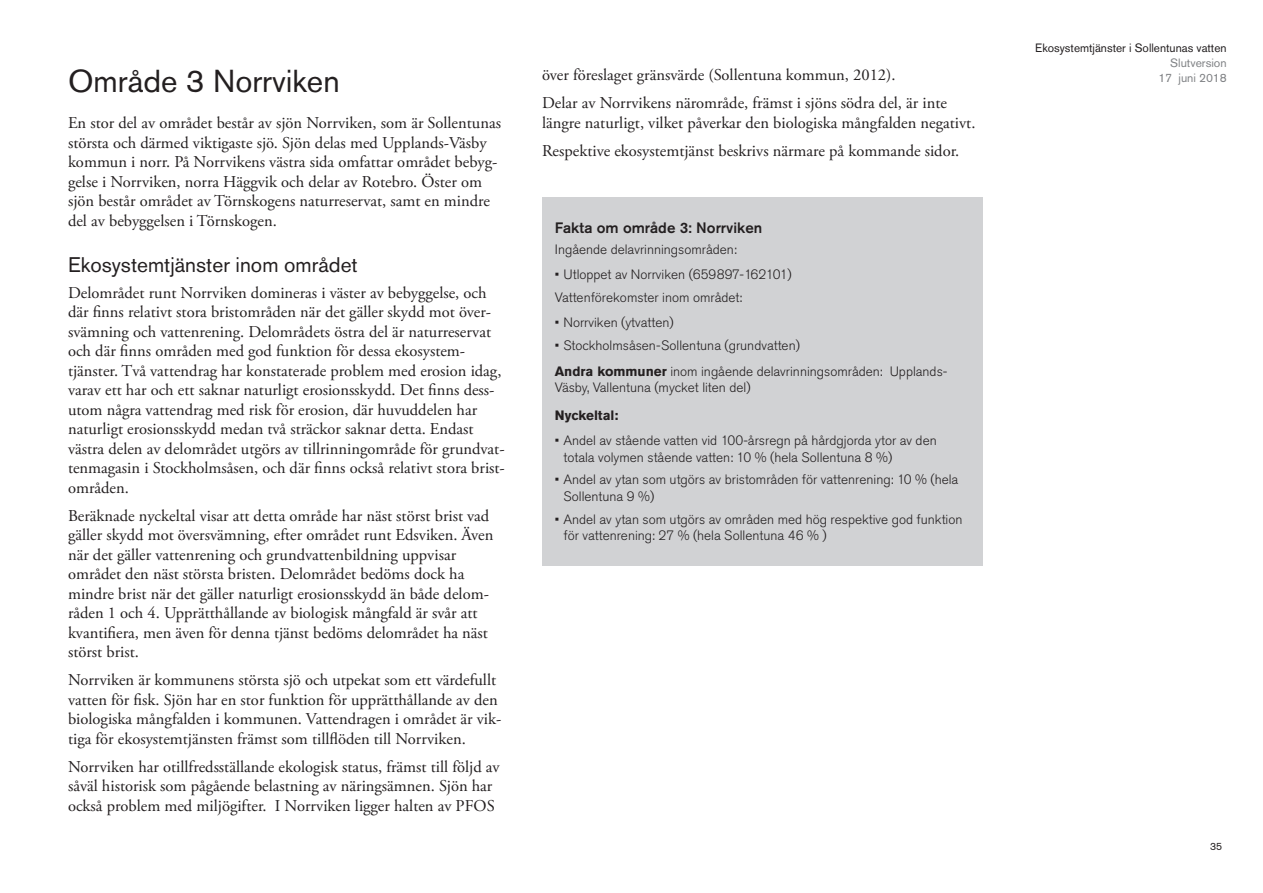
<style>
.page{position:relative;width:1263px;height:893px;background:#fff}
.page>*{position:absolute;margin:0;border:0;box-sizing:border-box;transform-origin:0 0}
.Rubrik_1{font:31.5px "Akzidenz Grotesk Std";color:#231f20}
.Rubrik_3{font:21px "Akzidenz Grotesk Std";color:#231f20}
.t1{font:16.5px/19.5px "Adobe Garamond Pro";color:#231f20}
.EKO_rubrik_stor_färg{font:500 15px "Akzidenz Grotesk Std";color:#231f20}
.EKO_löptext_stor_fär{font:300 13.5px/16.5px "Akzidenz Grotesk Std";color:#231f20}
.EKO_löptext_stor_fär-2{font:700 13.5px "Akzidenz Grotesk Std";color:#231f20}
.t2{font:12px "Akzidenz Grotesk Std";color:#231f20}
.t3{font:12px "Akzidenz Grotesk Std";color:#808285}
.t4{font:10.5px "Akzidenz Grotesk Std";color:#231f20}
.s1{font-weight:700}
</style>
<div class="page">
<div style="left:542px;top:197px;width:440px;height:369px;background:#d1d2d4"></div>
<p class="Rubrik_1" style="left:68px;top:62px;width:273px">Område 3 Norrviken</p>
<p class="t1" style="left:68px;top:114px;width:434px">En stor del av området består av sjön Norrviken, som är Sollentunas största och därmed viktigaste sjö. Sjön delas med Upplands-Väsby kommun i norr. På Norrvikens västra sida omfattar området bebyg&shy;gelse i Norrviken, norra Häggvik och delar av Rotebro. Öster om sjön består området av Törnskogens naturreservat, samt en mindre del av bebyggelsen i Törnskogen.</p>
<p class="Rubrik_3" style="left:68px;top:252px;width:291px">Ekosystemtjänster inom området</p>
<p class="t1" style="left:68px;top:283px;width:438px">Delområdet runt Norrviken domineras i väster av bebyggelse, och där finns relativt stora bristområden när det gäller skydd mot över&shy;svämning och vattenrening. Delområdets östra del är naturreservat och där finns områden med god funktion för dessa ekosystem&shy;tjänster. Två vattendrag har konstaterade problem med erosion idag, varav ett har och ett saknar naturligt erosionsskydd. Det finns dess&shy;utom några vattendrag med risk för erosion, där huvuddelen har naturligt erosionsskydd medan två sträckor saknar detta. Endast västra delen av delområdet utgörs av tillrinningområde för grundvat&shy;tenmagasin i Stockholmsåsen, och där finns också relativt stora brist&shy;områden.</p>
<p class="t1" style="left:68px;top:506px;width:427px">Beräknade nyckeltal visar att detta område har näst störst brist vad gäller skydd mot översvämning, efter området runt Edsviken. Även när det gäller vattenrening och grundvattenbildning uppvisar området den näst största bristen. Delområdet bedöms dock ha mindre brist när det gäller naturligt erosionsskydd än både delom&shy;råden 1 och 4. Upprätthållande av biologisk mångfald är svår att kvantifiera, men även för denna tjänst bedöms delområdet ha näst störst brist.</p>
<p class="t1" style="left:68px;top:671px;width:435px">Norrviken är kommunens största sjö och utpekat som ett värdefullt vatten för fisk. Sjön har en stor funktion för upprätthållande av den biologiska mångfalden i kommunen. Vattendragen i området är vik&shy;tiga för ekosystemtjänsten främst som tillflöden till Norrviken.</p>
<p class="t1" style="left:68px;top:757px;width:433px">Norrviken har otillfredsställande ekologisk status, främst till följd av såväl historisk som pågående belastning av näringsämnen. Sjön har också problem med miljögifter. I Norrviken ligger halten av PFOS</p>
<p class="t2" style="left:1035px;top:40px;width:193px">Ekosystemtjänster i Sollentunas vatten</p>
<p class="t3" style="left:1170px;top:55px;width:58px">Slutversion</p>
<p class="t1" style="left:542px;top:66px;width:355px">över föreslaget gränsvärde (Sollentuna kommun, 2012).</p>
<p class="t3" style="left:1158px;top:70px;width:70px">17 juni 2018</p>
<p class="t1" style="left:542px;top:94px;width:435px">Delar av Norrvikens närområde, främst i sjöns södra del, är inte längre naturligt, vilket påverkar den biologiska mångfalden negativt.</p>
<p class="t1" style="left:542px;top:141px;width:419px">Respektive ekosystemtjänst beskrivs närmare på kommande sidor.</p>
<p class="EKO_rubrik_stor_färg" style="left:555px;top:219px;width:209px">Fakta om område 3: Norrviken</p>
<p class="EKO_löptext_stor_fär" style="left:555px;top:241px;width:183px">Ingående delavrinningsområden:</p>
<p class="EKO_löptext_stor_fär" style="left:555px;top:266px;width:238px">• Utloppet av Norrviken (659897-162101)</p>
<p class="EKO_löptext_stor_fär" style="left:555px;top:289px;width:189px">Vattenförekomster inom området:</p>
<p class="EKO_löptext_stor_fär" style="left:555px;top:314px;width:120px">• Norrviken (ytvatten)</p>
<p class="EKO_löptext_stor_fär" style="left:555px;top:337px;width:246px">• Stockholmsåsen-Sollentuna (grundvatten)</p>
<p class="EKO_löptext_stor_fär" style="left:555px;top:363px;width:394px"><span class="s1">Andra kommuner</span> inom ingående delavrinningsområden: Upplands-<br>Väsby, Vallentuna (mycket liten del)</p>
<p class="EKO_löptext_stor_fär-2" style="left:555px;top:408px;width:65px">Nyckeltal:</p>
<p class="EKO_löptext_stor_fär" style="left:563px;top:432px;width:375px;text-indent:-9px">• Andel av stående vatten vid 100-årsregn på hårdgjorda ytor av den totala volymen stående vatten: 10 % (hela Sollentuna 8 %)</p>
<p class="EKO_löptext_stor_fär" style="left:563px;top:472px;width:396px;text-indent:-9px">• Andel av ytan som utgörs av bristområden för vattenrening: 10 % (hela<br>Sollentuna 9 %)</p>
<p class="EKO_löptext_stor_fär" style="left:563px;top:511px;width:400px;text-indent:-9px">• Andel av ytan som utgörs av områden med hög respektive god funktion för vattenrening: 27 % (hela Sollentuna 46 % )</p>
<p class="t4" style="left:1210px;top:841px;width:14px">35</p>
</div>
